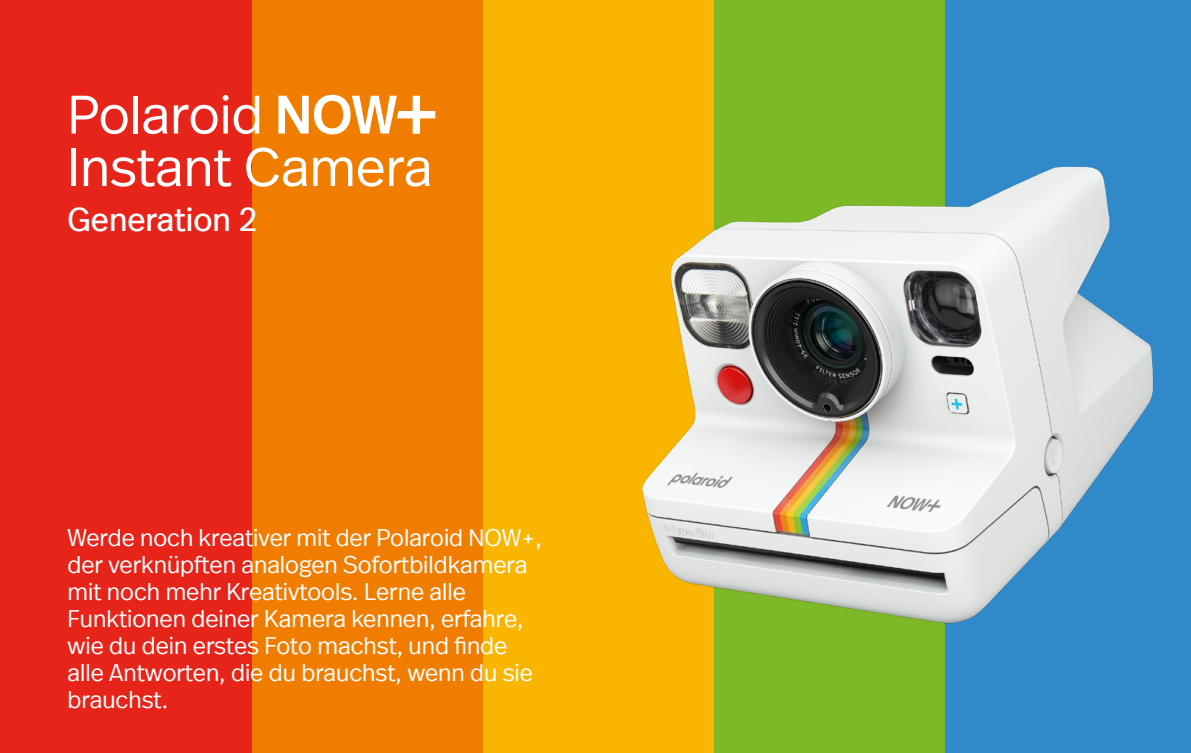
<style>
.page{position:relative;width:1191px;height:753px;background:#fff}
.page>*{position:absolute;margin:0;border:0;box-sizing:border-box;transform-origin:0 0}
.t1{font:300 54px/52.5px "Real Head Offc";color:#fff}
.t2{font:33px "Real Head Offc";color:#fff}
.t3{font:300 24px/27px "Real Head Offc";color:#fff}
.s1{font-weight:500}
</style>
<div class="page">
<div style="left:0;top:0;width:252px;height:753px;background:#e6241a"></div>
<div style="left:252px;top:0;width:231px;height:753px;background:#f07d00"></div>
<div style="left:483px;top:0;width:231px;height:753px;background:#fab500"></div>
<div style="left:714px;top:0;width:231px;height:753px;background:#7db829"></div>
<div style="left:945px;top:0;width:246px;height:753px;background:#308ac9"></div>
<svg style="left:397px;top:96px;width:38px;height:38px"></svg>
<img style="left:641px;top:166px;width:513px;height:458px">
<h1 class="t1" style="left:68px;top:89px;width:366px">Polaroid <span class="s1">NOW<br></span>Instant Camera</h1>
<h2 class="t2" style="left:68px;top:200px;width:192px">Generation 2</h2>
<p class="t3" style="left:68px;top:524px;width:476px">Werde noch kreativer mit der Polaroid NOW+, der verknüpften analogen Sofortbildkamera mit noch mehr Kreativtools. Lerne alle Funktionen deiner Kamera kennen, erfahre, wie du dein erstes Foto machst, und finde alle Antworten, die du brauchst, wenn du sie brauchst.</p>
</div>
